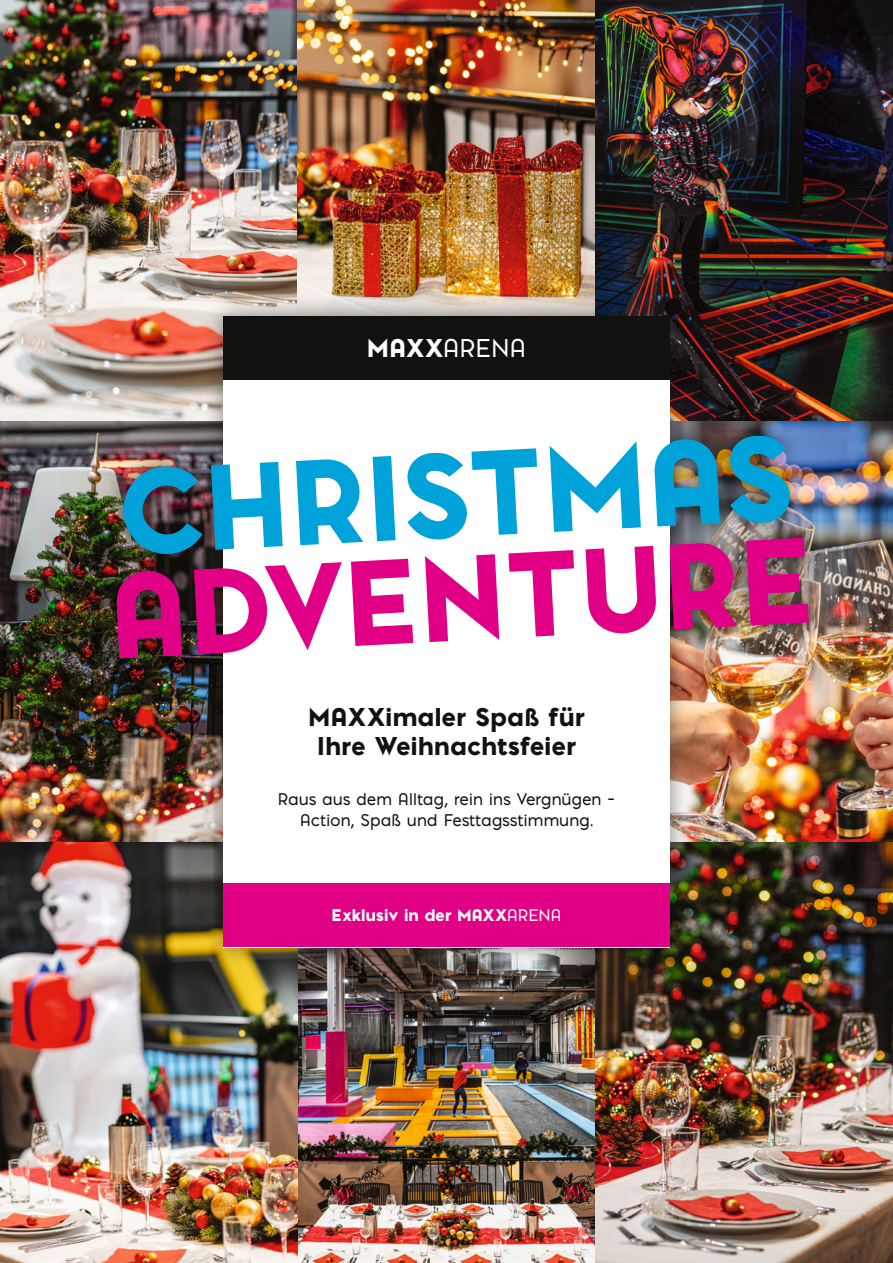
<style>
.page{position:relative;width:893px;height:1263px;background:#fff}
.page>*{position:absolute;margin:0;border:0;box-sizing:border-box;transform-origin:0 0}
.t1{font:900 112.5px/103.5px "Pontiac";color:#00a3d9}
.t2{font:900 24px "Pontiac";letter-spacing:.02em;color:#11110f}
.t3{font:24px "Pontiac";letter-spacing:.01em;color:#fff}
.t4{font:15.75px/21px "Pontiac";letter-spacing:.02em;color:#11110f;text-align:center}
.t5{font:900 15.75px "Pontiac";letter-spacing:.01em;color:#fff}
.s1{font-weight:900}
.s2{color:#e10085}
.s3{font-weight:400}
</style>
<div class="page">
<img style="left:0;top:0;width:298px;height:421px">
<img style="left:0;top:421px;width:203px;height:421px">
<img style="left:298px;top:967px;width:297px;height:296px">
<img style="left:298px;top:0;width:297px;height:296px">
<img style="left:0;top:842px;width:298px;height:421px">
<img style="left:595px;top:0;width:298px;height:421px">
<img style="left:690px;top:421px;width:203px;height:421px">
<img style="left:595px;top:842px;width:298px;height:421px">
<img style="left:89px;top:413px;width:740px;height:266px">
<div style="left:203px;top:296px;width:487px;height:671px;background:#11110f;opacity:.5"></div>
<div style="left:223px;top:316px;width:447px;height:631px;background:#fff"></div>
<div style="left:223px;top:316px;width:447px;height:63px;background:#11110f"></div>
<div style="left:223px;top:883px;width:447px;height:64px;background:#e10085"></div>
<p class="t3" style="left:367px;top:331px;width:161px"><span class="s1">MAXX</span>ARENA</p>
<p class="t1" style="left:101px;top:457px;width:707px;rotate:-3deg">CHRISTMAS<br><span class="s2">ADVENTURE</span></p>
<p class="t2" style="left:308px;top:699px;width:278px">MAXXimaler Spaß für</p>
<p class="t2" style="left:317px;top:728px;width:260px">Ihre Weihnachtsfeier</p>
<p class="t4" style="left:278px;top:788px;width:339px">Raus aus dem Alltag, rein ins Vergnügen –<br>Action, Spaß und Festtagsstimmung.</p>
<p class="t5" style="left:331px;top:902px;width:231px">Exklusiv in der MAXX<span class="s3">ARENA</span></p>
</div>
